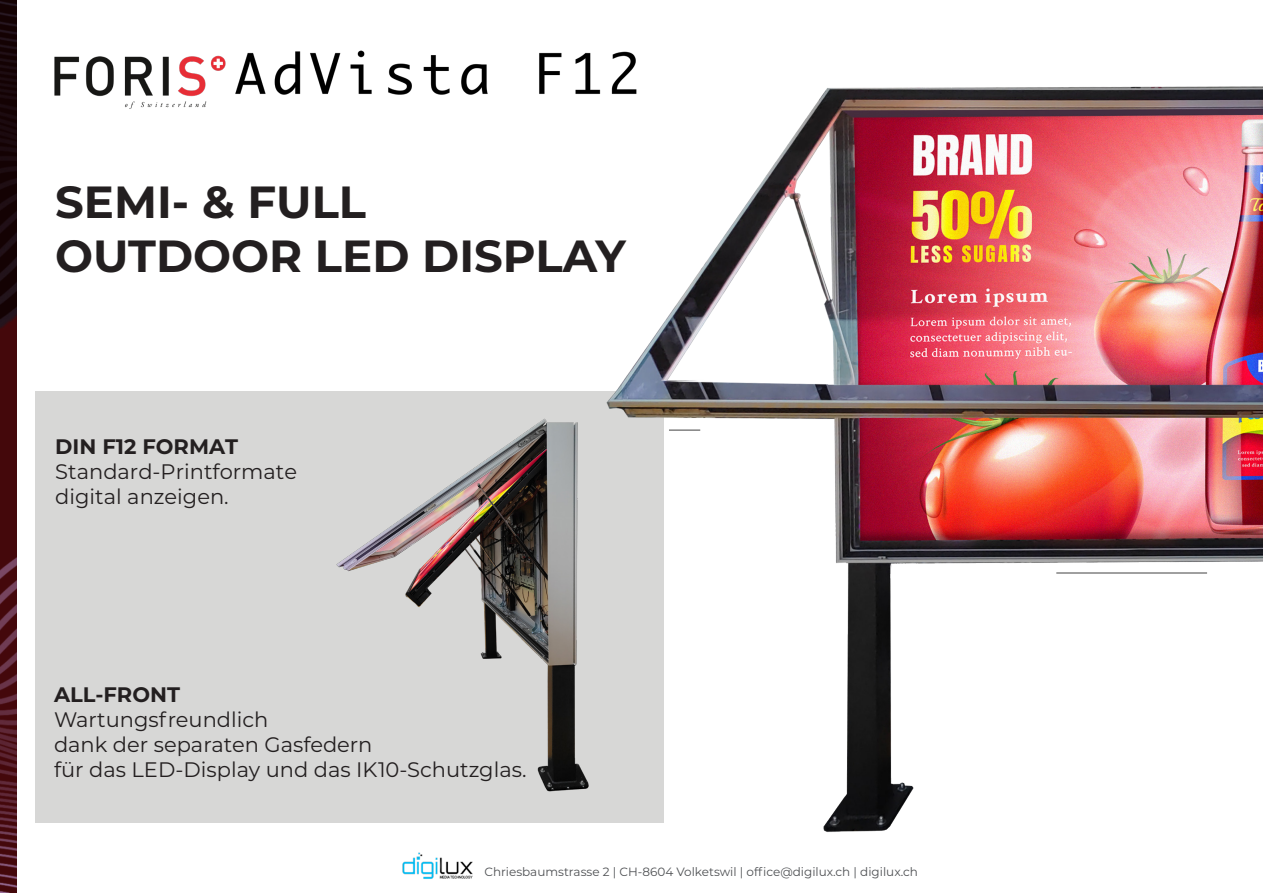
<style>
.page{position:relative;width:1263px;height:893px;background:#fff}
.page>*{position:absolute;margin:0;border:0;box-sizing:border-box;transform-origin:0 0}
.t1{font:700 45px/54px "Montserrat";color:#231f20}
.t2{font:21px/25.2px "Montserrat";color:#231f20}
.t3{font:700 21px "Montserrat";color:#231f20}
.t4{font:12px "Montserrat";color:#4e5053}
</style>
<div class="page">
<img style="left:0;top:0;width:17px;height:893px">
<div style="left:35px;top:391px;width:628px;height:432px;background:#d7d7d6"></div>
<img style="left:606px;top:86px;width:657px;height:746px">
<img style="left:54px;top:55px;width:172px;height:54px">
<img style="left:235px;top:50px;width:416px;height:54px">
<img style="left:336px;top:418px;width:253px;height:374px">
<hr style="left:1056px;top:572px;width:151px;height:2px;background:#000001">
<hr style="left:669px;top:429px;width:31px;height:2px;background:#000001">
<img style="left:402px;top:852px;width:71px;height:27px">
<p class="t1" style="left:55px;top:173px;width:572px">SEMI- &amp; FULL<br>OUTDOOR LED DISPLAY</p>
<p class="t3" style="left:55px;top:431px;width:184px">DIN F12 FORMAT</p>
<p class="t2" style="left:55px;top:458px;width:243px">Standard-Printformate digital anzeigen.</p>
<p class="t3" style="left:54px;top:679px;width:128px">ALL-FRONT</p>
<p class="t2" style="left:54px;top:706px;width:216px">Wartungsfreundlich</p>
<p class="t2" style="left:54px;top:731px;width:320px">dank der separaten Gasfedern</p>
<p class="t2" style="left:54px;top:757px;width:474px">für das LED-Display und das IK10-Schutzglas.</p>
<p class="t4" style="left:484px;top:863px;width:435px">Chriesbaumstrasse 2 | CH-8604 Volketswil | office@digilux.ch | digilux.ch</p>
</div>
